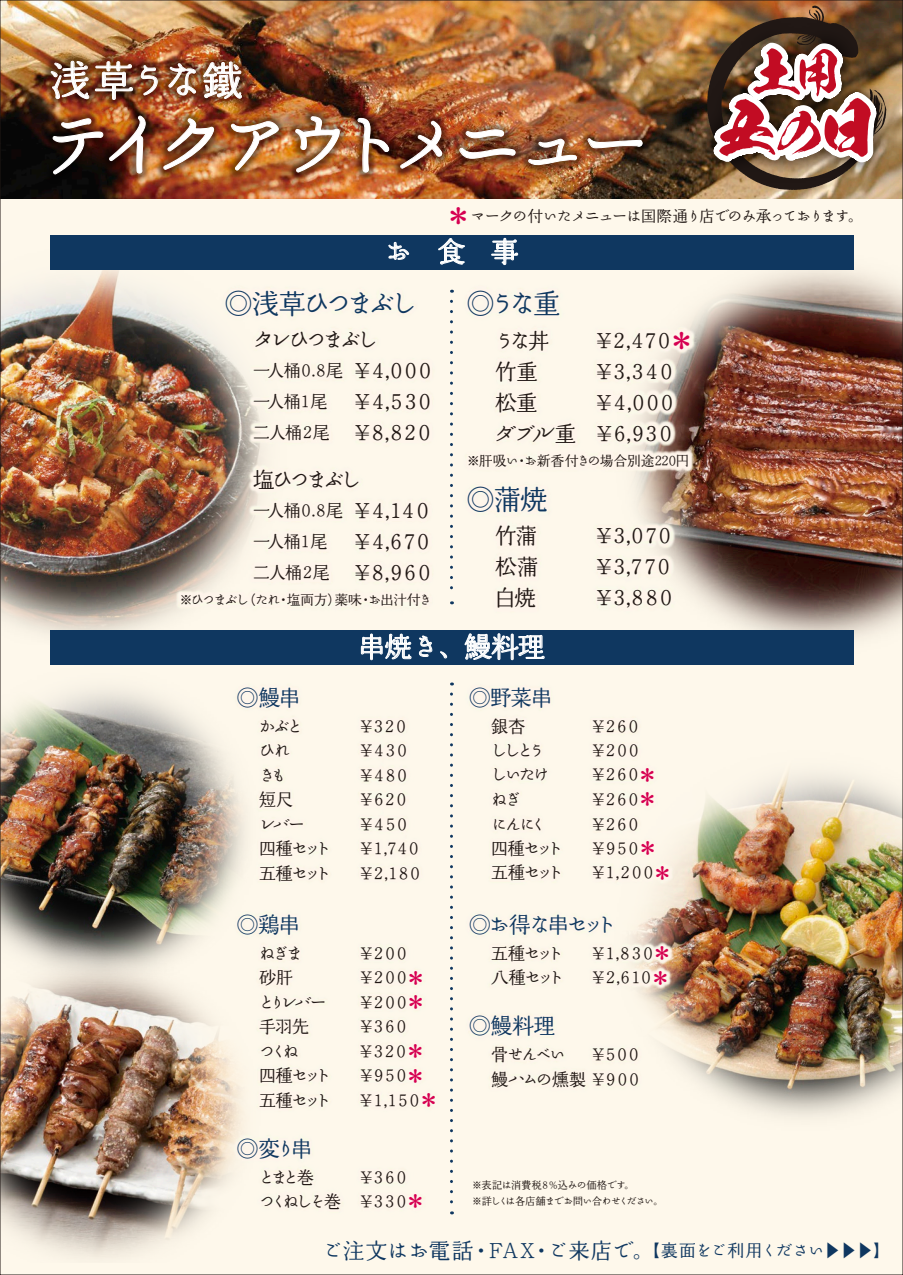
<style>
.page{position:relative;width:903px;height:1275px;background:#fef8eb}
.page>*{position:absolute;margin:0;border:0;box-sizing:border-box;transform-origin:0 0}
.t1{font:73.5px "Marumin Old 90 pv RKSJ H";letter-spacing:-.165em;color:#fff}
.t2{font:72.8px "Kso Byakko";color:#c20c23}
.t3{font:57.05px "Kso Byakko";color:#c20c23}
.t4{font:42px "Marumin Old 90 pv RKSJ H";letter-spacing:-.105em;color:#fff}
.t5{font:28.18px "Marumin Old 90 pv RKSJ H";letter-spacing:-.225em;color:#0f3760}
.t6{font:28px "Marumin Old 90 pv RKSJ H";letter-spacing:-.05em;color:#fff}
.t7{font:22.22px "Marumin Old 90 pv RKSJ H";letter-spacing:-.1em;color:#0f3760}
.t8{font:22.22px "Marumin Old 90 pv RKSJ H";letter-spacing:-.16em;color:#0f3760}
.t9{font:22.05px/31px "Marumin Old 90 pv RKSJ H";letter-spacing:-.35em;color:#211815}
.t10{font:22.05px "Marumin Old 90 pv RKSJ H";letter-spacing:-.04em;color:#0f3760}
.t11{font:22.05px "Marumin Old 90 pv RKSJ H";letter-spacing:-.225em;color:#211815}
.t12{font:17.5px/24.3px "Marumin Old 90 pv RKSJ H";letter-spacing:-.32em;color:#211815}
.t13{font:17.5px/24.5px "Marumin Old 90 pv RKSJ H";letter-spacing:-.215em;color:#211815;text-align:right}
.t14{font:15.75px "Marumin Old 90 pv RKSJ H";letter-spacing:-.115em;color:#211815}
.t15{font:14px "Marumin Old 90 pv RKSJ H";letter-spacing:-.12em;color:#211815}
.t16{font:14px "Marumin Old 90 pv RKSJ H";letter-spacing:-.025em;color:#211815}
.t17{font:10.5px/15.8px "Marumin Old 90 pv RKSJ H";letter-spacing:-.09em;color:#211815}
.s1{font-size:57.05px}
.s2{font-size:29.75px;color:#d60051}
.s3{font-family:"Koz Go Pr 6 N"}
.s4{font-size:22.05px}
.s5{font-size:17.5px}
.s6{font-size:30.1px;color:#d60051}
.s7{font-size:23.8px;color:#d60051}
.s8{font-family:"UD Reimin Pro";font-weight:500;font-size:17.5px}
</style>
<div class="page">
<img style="left:2px;top:270px;width:108px;height:335px">
<img style="left:2px;top:605px;width:166px;height:350px">
<img style="left:2px;top:955px;width:166px;height:302px">
<img style="left:763px;top:301px;width:138px;height:364px">
<img style="left:740px;top:772px;width:161px;height:345px">
<img style="left:168px;top:705px;width:286px;height:535px">
<img style="left:400px;top:707px;width:340px;height:451px">
<img style="left:110px;top:270px;width:153px;height:407px">
<img style="left:396px;top:289px;width:367px;height:418px">
<img style="left:2px;top:2px;width:573px;height:197px">
<svg style="left:51px;top:61px;width:38px;height:38px"></svg>
<svg style="left:95px;top:61px;width:38px;height:39px"></svg>
<svg style="left:141px;top:60px;width:17px;height:36px"></svg>
<svg style="left:168px;top:63px;width:28px;height:44px"></svg>
<svg style="left:203px;top:61px;width:39px;height:38px"></svg>
<img style="left:52px;top:115px;width:94px;height:60px">
<img style="left:162px;top:117px;width:52px;height:54px">
<img style="left:231px;top:121px;width:48px;height:51px">
<img style="left:295px;top:116px;width:45px;height:56px">
<img style="left:357px;top:117px;width:33px;height:72px">
<img style="left:399px;top:121px;width:44px;height:47px">
<img style="left:458px;top:129px;width:58px;height:30px">
<svg style="left:528px;top:138px;width:47px;height:28px"></svg>
<div style="left:50px;top:235px;width:803px;height:35px;background:#0f3760"></div>
<svg style="left:388px;top:242px;width:21px;height:18px"></svg>
<svg style="left:438px;top:238px;width:27px;height:27px"></svg>
<svg style="left:491px;top:238px;width:27px;height:27px"></svg>
<div style="left:50px;top:630px;width:803px;height:35px;background:#0f3760"></div>
<svg style="left:361px;top:633px;width:51px;height:27px"></svg>
<svg style="left:419px;top:636px;width:13px;height:21px"></svg>
<svg style="left:440px;top:651px;width:7px;height:7px"></svg>
<svg style="left:464px;top:633px;width:81px;height:27px"></svg>
<svg style="left:450px;top:301px;width:3px;height:303px"></svg>
<svg style="left:450px;top:694px;width:3px;height:520px"></svg>
<img style="left:575px;top:2px;width:326px;height:299px">
<img style="left:586px;top:2px;width:315px;height:288px">
<h3 class="t3" style="left:747px;top:42px;width:101px">土用</h3>
<h2 class="t2" style="left:710px;top:89px;width:175px">丑<span class="s1">の</span>日</h2>
<h3 class="t4" style="left:49px;top:59px;width:196px">浅草うな鐵</h3>
<h1 class="t1" style="left:40px;top:108px;width:613px">テイクアウトメニュー</h1>
<p class="t14" style="left:443px;top:208px;width:421px"><span class="s2">＊</span>マークの付いたメニューは国際通り店でのみ承っております。</p>
<h3 class="t6" style="left:384px;top:237px;width:136px">お　食　事</h3>
<h3 class="t5" style="left:225px;top:289px;width:195px"><span class="s3">◎</span>浅草ひつまぶし</h3>
<p class="t11" style="left:252px;top:329px;width:128px">タレひつまぶし</p>
<p class="t12" style="left:253px;top:358px;width:185px">一人桶０.８尾<span class="s4">￥４,０００</span></p>
<p class="t9" style="left:253px;top:386px;width:185px"><span class="s5">一人桶１尾</span> ￥４,５３０<span class="s5">二人桶２尾</span> ￥８,８２０</p>
<p class="t9" style="left:253px;top:464px;width:111px">塩ひつまぶし</p>
<p class="t12" style="left:253px;top:498px;width:183px">一人桶０.８尾<span class="s4">￥４,１４０</span></p>
<p class="t9" style="left:253px;top:526px;width:184px"><span class="s5">一人桶１尾</span> ￥４,６７０<span class="s5">二人桶２尾</span> ￥８,９６０</p>
<p class="t15" style="left:179px;top:592px;width:254px">※ひつまぶし（たれ・塩両方）薬味・お出汁付き</p>
<h3 class="t5" style="left:466px;top:289px;width:96px"><span class="s3">◎</span>うな重</h3>
<p class="t9" style="left:493px;top:324px;width:58px">うな丼</p>
<p class="t9" style="left:593px;top:324px;width:105px">￥２,４７０<span class="s6">＊</span></p>
<p class="t9" style="left:495px;top:356px;width:45px">竹重</p>
<p class="t9" style="left:593px;top:356px;width:86px">￥３,３４０</p>
<p class="t9" style="left:495px;top:387px;width:45px">松重</p>
<p class="t9" style="left:494px;top:387px;width:185px;text-align:right">￥４,０００<br>ダブル重 ￥６,９３０</p>
<p class="t16" style="left:466px;top:454px;width:225px">※肝吸い・お新香付きの場合別途220円</p>
<h3 class="t5" style="left:466px;top:485px;width:83px"><span class="s3">◎</span>蒲焼</h3>
<p class="t9" style="left:495px;top:520px;width:44px">竹蒲</p>
<p class="t9" style="left:593px;top:520px;width:84px">￥３,０７０</p>
<p class="t9" style="left:495px;top:551px;width:45px">松蒲</p>
<p class="t9" style="left:593px;top:551px;width:83px">￥３,７７０</p>
<p class="t9" style="left:494px;top:582px;width:44px">白焼</p>
<p class="t9" style="left:593px;top:582px;width:85px">￥３,８８０</p>
<h3 class="t6" style="left:358px;top:633px;width:189px">串焼き、鰻料理</h3>
<p class="t7" style="left:237px;top:686px;width:66px"><span class="s3">◎</span>鰻串</p>
<p class="t12" style="left:259px;top:713px;width:47px">かぶと</p>
<p class="t12" style="left:358px;top:713px;width:54px">￥３２０</p>
<p class="t12" style="left:258px;top:738px;width:34px">ひれ</p>
<p class="t12" style="left:358px;top:738px;width:55px">￥４３０</p>
<p class="t12" style="left:258px;top:762px;width:31px">きも</p>
<p class="t12" style="left:358px;top:762px;width:55px">￥４８０</p>
<p class="t12" style="left:259px;top:787px;width:36px">短尺</p>
<p class="t12" style="left:358px;top:787px;width:54px">￥６２０</p>
<p class="t12" style="left:258px;top:811px;width:49px">レバー</p>
<p class="t12" style="left:358px;top:811px;width:55px">￥４５０</p>
<p class="t12" style="left:259px;top:836px;width:74px">四種セット</p>
<p class="t12" style="left:358px;top:836px;width:67px">￥１,７４０</p>
<p class="t12" style="left:259px;top:860px;width:74px">五種セット</p>
<p class="t12" style="left:358px;top:860px;width:68px">￥２,１８０</p>
<p class="t7" style="left:237px;top:913px;width:65px"><span class="s3">◎</span>鶏串</p>
<p class="t12" style="left:258px;top:941px;width:46px">ねぎま</p>
<p class="t12" style="left:358px;top:941px;width:54px">￥２００</p>
<p class="t12" style="left:259px;top:965px;width:36px">砂肝</p>
<p class="t12" style="left:358px;top:965px;width:72px">￥２００<span class="s7">＊</span></p>
<p class="t12" style="left:258px;top:990px;width:70px">とりレバー</p>
<p class="t12" style="left:358px;top:990px;width:72px">￥２００<span class="s7">＊</span></p>
<p class="t12" style="left:259px;top:1014px;width:52px">手羽先</p>
<p class="t12" style="left:358px;top:1014px;width:54px">￥３６０</p>
<p class="t12" style="left:258px;top:1039px;width:43px">つくね</p>
<p class="t12" style="left:358px;top:1039px;width:71px">￥３２０<span class="s7">＊</span></p>
<p class="t12" style="left:259px;top:1063px;width:74px">四種セット</p>
<p class="t12" style="left:358px;top:1063px;width:71px">￥９５０<span class="s7">＊</span></p>
<p class="t12" style="left:259px;top:1088px;width:74px">五種セット</p>
<p class="t12" style="left:358px;top:1088px;width:84px">￥１,１５０<span class="s7">＊</span></p>
<p class="t7" style="left:237px;top:1137px;width:78px"><span class="s3">◎</span>変り串</p>
<p class="t12" style="left:258px;top:1165px;width:58px">とまと巻</p>
<p class="t12" style="left:258px;top:1165px;width:170px;text-indent:99px">￥３６０つくねしそ巻 ￥３３０<span class="s7">＊</span></p>
<p class="t7" style="left:469px;top:686px;width:86px"><span class="s3">◎</span>野菜串</p>
<p class="t12" style="left:491px;top:713px;width:36px">銀杏</p>
<p class="t12" style="left:590px;top:713px;width:54px">￥２６０</p>
<p class="t12" style="left:490px;top:738px;width:57px">ししとう</p>
<p class="t12" style="left:590px;top:738px;width:54px">￥２００</p>
<p class="t12" style="left:490px;top:762px;width:61px">しいたけ</p>
<p class="t12" style="left:590px;top:762px;width:71px">￥２６０<span class="s7">＊</span></p>
<p class="t12" style="left:490px;top:787px;width:33px">ねぎ</p>
<p class="t12" style="left:590px;top:787px;width:71px">￥２６０<span class="s7">＊</span></p>
<p class="t12" style="left:490px;top:811px;width:58px">にんにく</p>
<p class="t12" style="left:590px;top:811px;width:54px">￥２６０</p>
<p class="t12" style="left:491px;top:836px;width:74px">四種セット</p>
<p class="t12" style="left:590px;top:836px;width:71px">￥９５０<span class="s7">＊</span></p>
<p class="t12" style="left:491px;top:860px;width:74px">五種セット</p>
<p class="t12" style="left:590px;top:860px;width:86px">￥１,２００<span class="s7">＊</span></p>
<p class="t8" style="left:469px;top:913px;width:150px"><span class="s3">◎</span>お得な串セット</p>
<p class="t12" style="left:491px;top:941px;width:74px">五種セット</p>
<p class="t12" style="left:590px;top:941px;width:86px">￥１,８３０<span class="s7">＊</span></p>
<p class="t12" style="left:491px;top:965px;width:75px">八種セット</p>
<p class="t12" style="left:590px;top:965px;width:84px">￥２,６１０<span class="s7">＊</span></p>
<p class="t7" style="left:469px;top:1014px;width:88px"><span class="s3">◎</span>鰻料理</p>
<p class="t12" style="left:491px;top:1042px;width:77px">骨せんべい</p>
<p class="t13" style="left:491px;top:1042px;width:153px">￥５００<br>鰻ハムの燻製￥９００</p>
<p class="t17" style="left:472px;top:1177px;width:193px">※表記は消費税８％込みの価格です。<br>※詳しくは各店舗までお問い合わせください。</p>
<p class="t10" style="left:321px;top:1239px;width:570px">ご注文はお電話・FAX・ご来店で。<span class="s5">【裏面をご利用ください</span><span class="s8">▶▶▶</span><span class="s5">】</span></p>
</div>
